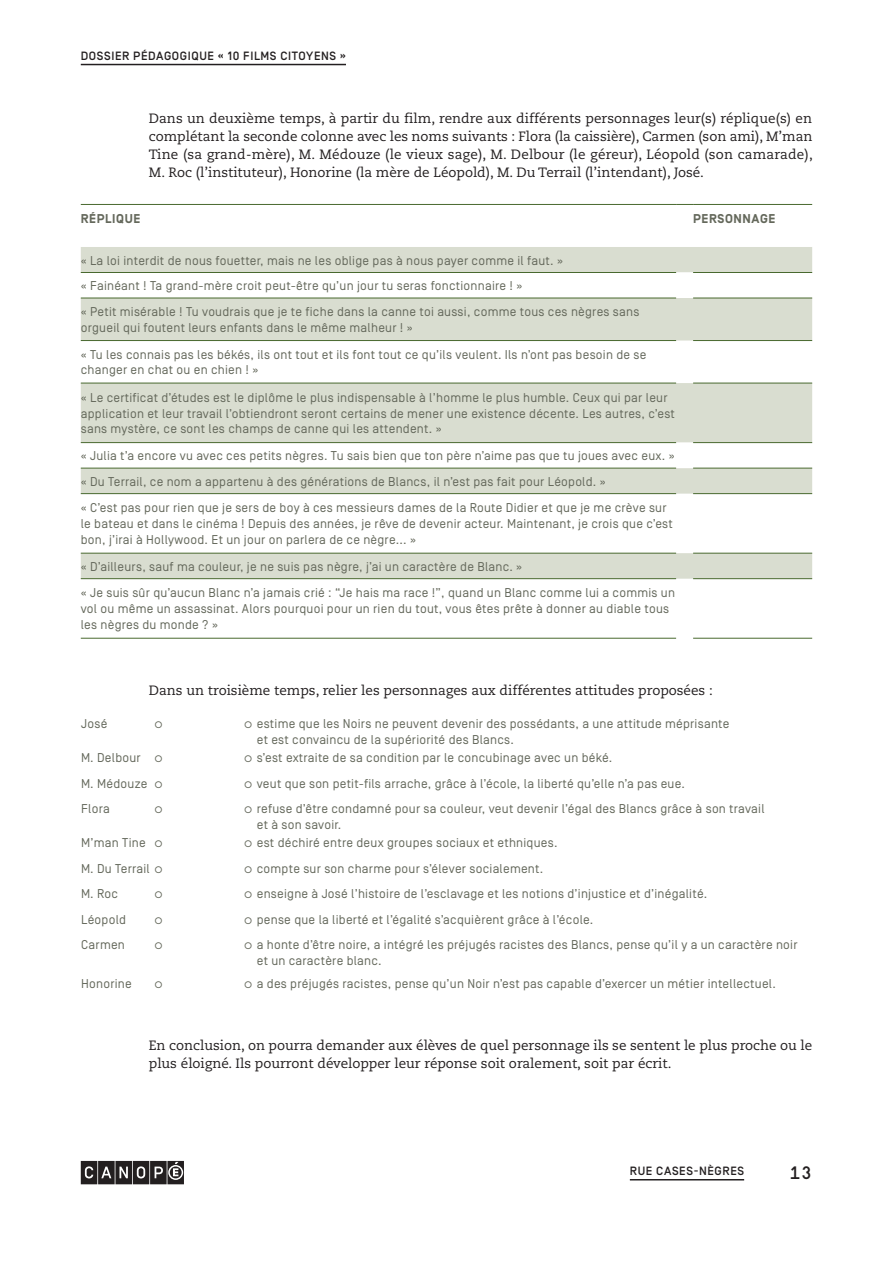
<style>
.page{position:relative;width:893px;height:1263px;background:#fff}
.page>*{position:absolute;margin:0;border:0;box-sizing:border-box;transform-origin:0 0}
.t1{font:500 18px "Simplon BP Mono";color:#231f20}
.Texte_courant{font:13.5px/18px "Caecilia LT Std";color:#231f20;text-align:justify}
.Tableau_encadre_text{font:12.75px/15.8px "Simplon BP Regular";letter-spacing:.02em;color:#64685b}
.Tableau_encadre_sous{font:700 12.75px "Simplon BP";letter-spacing:.05em;color:#64685b}
.Titre_courant{font:500 12px "Simplon BP";letter-spacing:.05em;color:#231f20}
</style>
<div class="page">
<svg style="left:81px;top:1161px;width:103px;height:23px;background:#4b4849"></svg>
<svg style="left:81px;top:247px;width:731px;height:332px;fill:#d9ddd0"></svg>
<svg style="left:81px;top:272px;width:731px;height:196px;fill:#d9ddd0"></svg>
<hr style="left:81px;top:272px;width:595px;height:1px;background:#49692f">
<hr style="left:81px;top:298px;width:595px;height:1px;background:#49692f">
<hr style="left:81px;top:340px;width:595px;height:1px;background:#49692f">
<hr style="left:81px;top:383px;width:595px;height:1px;background:#49692f">
<hr style="left:81px;top:442px;width:595px;height:1px;background:#49692f">
<hr style="left:81px;top:468px;width:595px;height:1px;background:#49692f">
<hr style="left:81px;top:493px;width:595px;height:1px;background:#49692f">
<hr style="left:81px;top:553px;width:595px;height:1px;background:#49692f">
<hr style="left:81px;top:578px;width:595px;height:1px;background:#49692f">
<hr style="left:81px;top:638px;width:595px;height:1px;background:#49692f">
<hr style="left:81px;top:204px;width:595px;height:1px;background:#49692f">
<svg style="left:676px;top:204px;width:17px;height:1px"></svg>
<hr style="left:693px;top:204px;width:119px;height:1px;background:#49692f">
<hr style="left:693px;top:272px;width:119px;height:1px;background:#49692f">
<hr style="left:693px;top:298px;width:119px;height:1px;background:#49692f">
<hr style="left:693px;top:340px;width:119px;height:1px;background:#49692f">
<hr style="left:693px;top:383px;width:119px;height:1px;background:#49692f">
<hr style="left:693px;top:442px;width:119px;height:1px;background:#49692f">
<hr style="left:693px;top:468px;width:119px;height:1px;background:#49692f">
<hr style="left:693px;top:493px;width:119px;height:1px;background:#49692f">
<hr style="left:693px;top:553px;width:119px;height:1px;background:#49692f">
<hr style="left:693px;top:578px;width:119px;height:1px;background:#49692f">
<hr style="left:693px;top:638px;width:119px;height:1px;background:#49692f">
<hr style="left:630px;top:1179px;width:114px;height:1px;background:#231f20">
<hr style="left:81px;top:64px;width:265px;height:1px;background:#231f20">
<p class="Titre_courant" style="left:81px;top:49px;width:267px">DOSSIER PÉDAGOGIQUE « 10 FILMS CITOYENS »</p>
<p class="Texte_courant" style="left:149px;top:110px;width:665px">Dans un deuxième temps, à partir du film, rendre aux différents personnages leur(s) réplique(s) en complétant la seconde colonne avec les noms suivants : Flora (la caissière), Carmen (son ami), M’man Tine (sa grand-mère), M. Médouze (le vieux sage), M. Delbour (le géreur), Léopold (son camarade), M. Roc (l’instituteur), Honorine (la mère de Léopold), M. Du Terrail (l’intendant), José.</p>
<p class="Tableau_encadre_sous" style="left:81px;top:211px;width:61px">RÉPLIQUE</p>
<p class="Tableau_encadre_sous" style="left:693px;top:211px;width:84px">PERSONNAGE</p>
<p class="Tableau_encadre_text" style="left:81px;top:252px;width:484px">« La loi interdit de nous fouetter, mais ne les oblige pas à nous payer comme il faut. »</p>
<p class="Tableau_encadre_text" style="left:81px;top:278px;width:443px">« Fainéant ! Ta grand-mère croit peut-être qu’un jour tu seras fonctionnaire ! »</p>
<p class="Tableau_encadre_text" style="left:81px;top:304px;width:560px">« Petit misérable ! Tu voudrais que je te fiche dans la canne toi aussi, comme tous ces nègres sans orgueil qui foutent leurs enfants dans le même malheur ! »</p>
<p class="Tableau_encadre_text" style="left:81px;top:346px;width:567px">« Tu les connais pas les békés, ils ont tout et ils font tout ce qu’ils veulent. Ils n’ont pas besoin de se changer en chat ou en chien ! »</p>
<p class="Tableau_encadre_text" style="left:81px;top:390px;width:596px">« Le certificat d’études est le diplôme le plus indispensable à l’homme le plus humble. Ceux qui par leur application et leur travail l’obtiendront seront certains de mener une existence décente. Les autres, c’est sans mystère, ce sont les champs de canne qui les attendent. »</p>
<p class="Tableau_encadre_text" style="left:81px;top:448px;width:595px">« Julia t’a encore vu avec ces petits nègres. Tu sais bien que ton père n’aime pas que tu joues avec eux. »</p>
<p class="Tableau_encadre_text" style="left:81px;top:473px;width:526px">« Du Terrail, ce nom a appartenu à des générations de Blancs, il n’est pas fait pour Léopold. »</p>
<p class="Tableau_encadre_text" style="left:81px;top:500px;width:594px">« C’est pas pour rien que je sers de boy à ces messieurs dames de la Route Didier et que je me crève sur le bateau et dans le cinéma ! Depuis des années, je rêve de devenir acteur. Maintenant, je crois que c’est bon, j’irai à Hollywood. Et un jour on parlera de ce nègre... »</p>
<p class="Tableau_encadre_text" style="left:81px;top:558px;width:443px">« D’ailleurs, sauf ma couleur, je ne suis pas nègre, j’ai un caractère de Blanc. »</p>
<p class="Tableau_encadre_text" style="left:81px;top:585px;width:596px">« Je suis sûr qu’aucun Blanc n’a jamais crié : “Je hais ma race !”, quand un Blanc comme lui a commis un vol ou même un assassinat. Alors pourquoi pour un rien du tout, vous êtes prête à donner au diable tous les nègres du monde ? »</p>
<p class="Texte_courant" style="left:149px;top:681px;width:566px">Dans un troisième temps, relier les personnages aux différentes attitudes proposées :</p>
<p class="Tableau_encadre_text" style="left:81px;top:716px;width:28px">José</p>
<p class="Tableau_encadre_text" style="left:153px;top:716px;width:12px">○</p>
<p class="Tableau_encadre_text" style="left:257px;top:716px;width:474px;text-indent:-14px">○ estime que les Noirs ne peuvent devenir des possédants, a une attitude méprisante et est convaincu de la supériorité des Blancs.</p>
<p class="Tableau_encadre_text" style="left:81px;top:750px;width:61px">M. Delbour</p>
<p class="Tableau_encadre_text" style="left:153px;top:750px;width:12px">○</p>
<p class="Tableau_encadre_text" style="left:243px;top:750px;width:371px">○ s’est extraite de sa condition par le concubinage avec un béké.</p>
<p class="Tableau_encadre_text" style="left:81px;top:775px;width:68px">M. Médouze</p>
<p class="Tableau_encadre_text" style="left:153px;top:775px;width:12px">○</p>
<p class="Tableau_encadre_text" style="left:243px;top:775px;width:443px">○ veut que son petit-fils arrache, grâce à l’école, la liberté qu’elle n’a pas eue.</p>
<p class="Tableau_encadre_text" style="left:81px;top:801px;width:30px">Flora</p>
<p class="Tableau_encadre_text" style="left:153px;top:801px;width:12px">○</p>
<p class="Tableau_encadre_text" style="left:257px;top:801px;width:509px;text-indent:-14px">○ refuse d’être condamné pour sa couleur, veut devenir l’égal des Blancs grâce à son travail et à son savoir.</p>
<p class="Tableau_encadre_text" style="left:81px;top:835px;width:66px">M’man Tine</p>
<p class="Tableau_encadre_text" style="left:153px;top:835px;width:12px">○</p>
<p class="Tableau_encadre_text" style="left:243px;top:835px;width:316px">○ est déchiré entre deux groupes sociaux et ethniques.</p>
<p class="Tableau_encadre_text" style="left:81px;top:860px;width:84px">M. Du Terrail ○</p>
<p class="Tableau_encadre_text" style="left:243px;top:860px;width:302px">○ compte sur son charme pour s’élever socialement.</p>
<p class="Tableau_encadre_text" style="left:81px;top:886px;width:38px">M. Roc</p>
<p class="Tableau_encadre_text" style="left:153px;top:886px;width:12px">○</p>
<p class="Tableau_encadre_text" style="left:243px;top:886px;width:465px">○ enseigne à José l’histoire de l’esclavage et les notions d’injustice et d’inégalité.</p>
<p class="Tableau_encadre_text" style="left:81px;top:911px;width:46px">Léopold</p>
<p class="Tableau_encadre_text" style="left:153px;top:911px;width:12px">○</p>
<p class="Tableau_encadre_text" style="left:243px;top:911px;width:352px">○ pense que la liberté et l’égalité s’acquièrent grâce à l’école.</p>
<p class="Tableau_encadre_text" style="left:81px;top:937px;width:45px">Carmen</p>
<p class="Tableau_encadre_text" style="left:153px;top:937px;width:12px">○</p>
<p class="Tableau_encadre_text" style="left:257px;top:937px;width:542px;text-indent:-14px">○ a honte d’être noire, a intégré les préjugés racistes des Blancs, pense qu’il y a un caractère noir et un caractère blanc.</p>
<p class="Tableau_encadre_text" style="left:81px;top:975px;width:52px">Honorine</p>
<p class="Tableau_encadre_text" style="left:153px;top:975px;width:12px">○</p>
<p class="Tableau_encadre_text" style="left:243px;top:975px;width:534px">○ a des préjugés racistes, pense qu’un Noir n’est pas capable d’exercer un métier intellectuel.</p>
<p class="Texte_courant" style="left:149px;top:1037px;width:665px">En conclusion, on pourra demander aux élèves de quel personnage ils se sentent le plus proche ou le plus éloigné. Ils pourront développer leur réponse soit oralement, soit par écrit.</p>
<p class="Titre_courant" style="left:630px;top:1164px;width:116px">RUE CASES-NÈGRES</p>
<h1 class="t1" style="left:789px;top:1161px;width:24px">13</h1>
</div>
